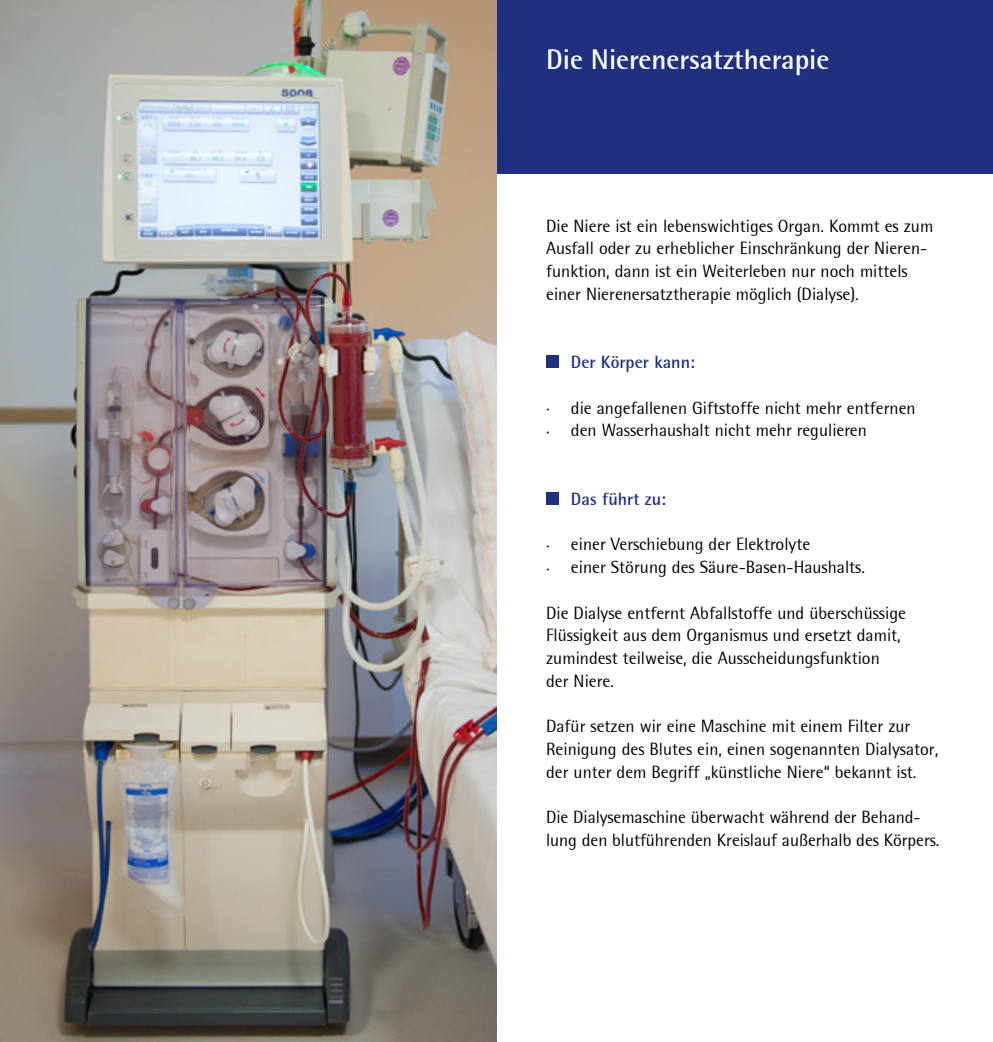
<style>
.page{position:relative;width:993px;height:1042px;background:#fff}
.page>*{position:absolute;margin:0;border:0;box-sizing:border-box;transform-origin:0 0}
.t1{font:700 28px "Rotis Semi Sans";color:#fff}
.t2{font:17.5px/22.8px "Rotis Semi Sans";color:#000}
.t3{font:700 17.5px "Rotis Semi Sans";color:#20307f}
</style>
<div class="page">
<div style="left:0;top:0;width:992px;height:174px;background:#20307f"></div>
<div style="left:546px;top:356px;width:12px;height:12px;background:#20307f"></div>
<div style="left:546px;top:492px;width:12px;height:13px;background:#20307f"></div>
<img style="left:0;top:0;width:496px;height:1042px">
<h1 class="t1" style="left:546px;top:43px;width:285px">Die Nierenersatztherapie</h1>
<p class="t2" style="left:546px;top:214px;width:388px">Die Niere ist ein lebenswichtiges Organ. Kommt es zum Ausfall oder zu erheblicher Einschränkung der Nieren&shy;funktion, dann ist ein Weiterleben nur noch mittels einer Nierenersatztherapie möglich (Dialyse).</p>
<p class="t3" style="left:570px;top:351px;width:125px">Der Körper kann:</p>
<p class="t2" style="left:546px;top:396px;width:371px">· die angefallenen Giftstoffe nicht mehr entfernen · den Wasserhaushalt nicht mehr regulieren</p>
<p class="t3" style="left:570px;top:488px;width:97px">Das führt zu:</p>
<p class="t2" style="left:546px;top:533px;width:320px">· einer Verschiebung der Elektrolyte<br>· einer Störung des Säure-Basen-Haushalts.</p>
<p class="t2" style="left:546px;top:601px;width:361px">Die Dialyse entfernt Abfallstoffe und überschüssige Flüssigkeit aus dem Organismus und ersetzt damit, zumindest teilweise, die Ausscheidungsfunktion der Niere.</p>
<p class="t2" style="left:546px;top:715px;width:393px">Dafür setzen wir eine Maschine mit einem Filter zur<br>Reinigung des Blutes ein, einen sogenannten Dialysator, der unter dem Begriff „künstliche Niere“ bekannt ist.</p>
<p class="t2" style="left:546px;top:806px;width:394px">Die Dialysemaschine überwacht während der Behand&shy;lung den blutführenden Kreislauf außerhalb des Körpers.</p>
</div>
